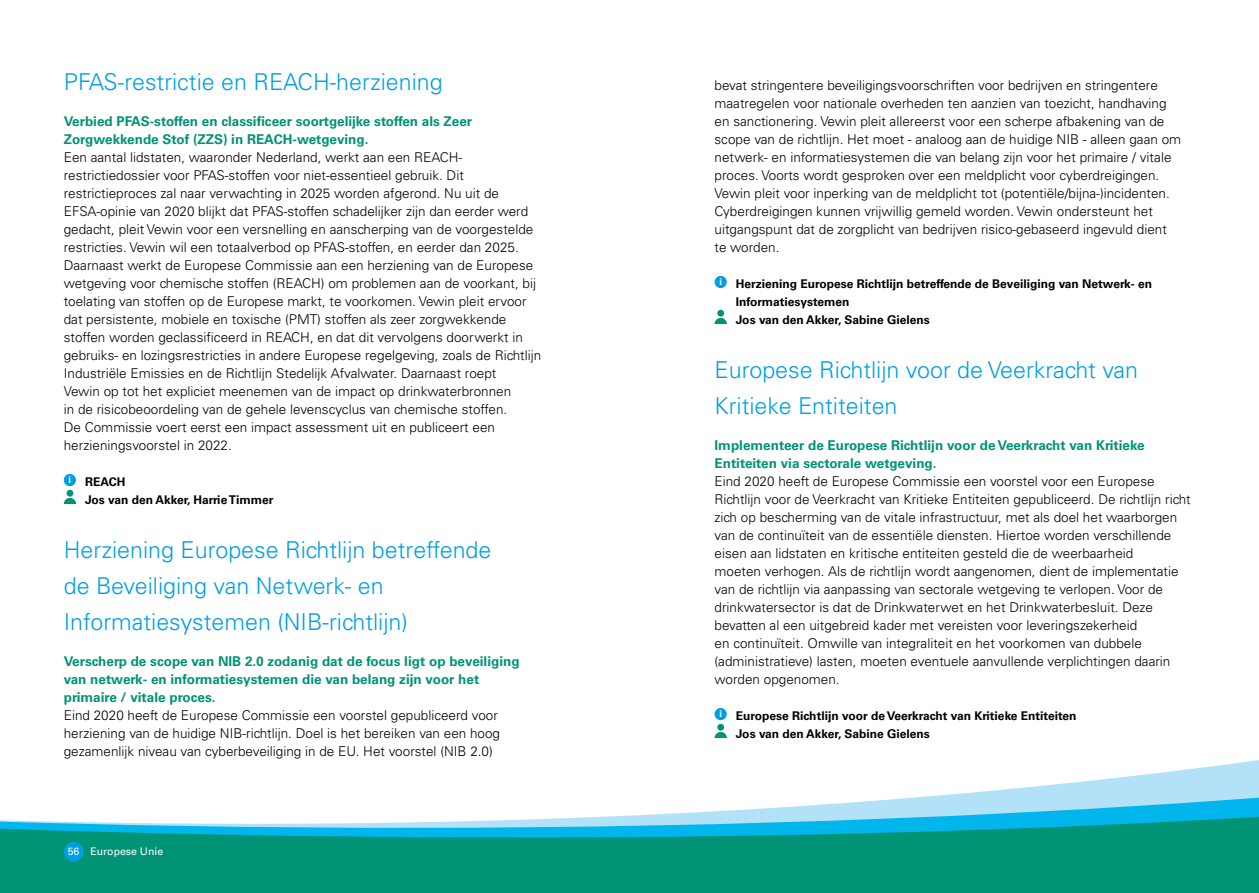
<style>
.page{position:relative;width:1259px;height:893px;background:#fff}
.page>*{position:absolute;margin:0;border:0;box-sizing:border-box;transform-origin:0 0}
.Kop_klein{font:300 23.25px/36px "Univers LT Std";color:#009fe3}
.Plat{font:300 13.5px/18px "Univers LT Std";color:#000}
.Intro_paragraaf{font:700 13.5px/18px "Univers LT Std";color:#009375}
.Info_en_contact{font:700 12px/18px "Univers LT Std";color:#000}
.t1{font:10.5px "Univers LT Std";color:#fff}
.t2{font:700 9.3px "Univers LT Std";color:#fff}
</style>
<div class="page">
<div style="left:64px;top:474px;width:12px;height:12px;background:#009fe3;border-radius:50%"></div>
<div style="left:67px;top:490px;width:6px;height:7px;background:#009375;border-radius:50%"></div>
<svg style="left:64px;top:498px;width:12px;height:6px"></svg>
<div style="left:714px;top:276px;width:13px;height:12px;background:#009fe3;border-radius:50%"></div>
<div style="left:717px;top:310px;width:7px;height:7px;background:#009375;border-radius:50%"></div>
<svg style="left:714px;top:318px;width:13px;height:6px"></svg>
<div style="left:714px;top:708px;width:13px;height:12px;background:#009fe3;border-radius:50%"></div>
<div style="left:717px;top:724px;width:7px;height:7px;background:#009375;border-radius:50%"></div>
<svg style="left:714px;top:732px;width:13px;height:6px"></svg>
<svg style="left:0;top:760px;width:1259px;height:133px"></svg>
<div style="left:64px;top:842px;width:19px;height:19px;background:#009fe3;border-radius:50%"></div>
<hr style="left:629px;top:0;width:1px;height:893px;background:#000">
<p class="Kop_klein" style="left:64px;top:64px;width:380px">PFAS-restrictie en REACH-herziening</p>
<p class="Intro_paragraaf" style="left:64px;top:112px;width:410px">Verbied PFAS-stoffen en classificeer soortgelijke stoffen als Zeer<br>Zorgwekkende Stof (ZZS) in REACH-wetgeving.</p>
<p class="Plat" style="left:64px;top:148px;width:471px">Een aantal lidstaten, waaronder Nederland, werkt aan een REACH&shy;restrictiedossier voor PFAS-stoffen voor niet-essentieel gebruik. Dit restrictieproces zal naar verwachting in 2025 worden afgerond. Nu uit de EFSA-opinie van 2020 blijkt dat PFAS-stoffen schadelijker zijn dan eerder werd gedacht, pleit Vewin voor een versnelling en aanscherping van de voorgestelde restricties. Vewin wil een totaalverbod op PFAS-stoffen, en eerder dan 2025.</p>
<p class="Plat" style="left:64px;top:256px;width:479px">Daarnaast werkt de Europese Commissie aan een herziening van de Europese wetgeving voor chemische stoffen (REACH) om problemen aan de voorkant, bij toelating van stoffen op de Europese markt, te voorkomen. Vewin pleit ervoor dat persistente, mobiele en toxische (PMT) stoffen als zeer zorgwekkende stoffen worden geclassificeerd in REACH, en dat dit vervolgens doorwerkt in gebruiks- en lozingsrestricties in andere Europese regelgeving, zoals de Richtlijn Industriële Emissies en de Richtlijn Stedelijk Afvalwater. Daarnaast roept<br>Vewin op tot het expliciet meenemen van de impact op drinkwaterbronnen<br>in de risicobeoordeling van de gehele levenscyclus van chemische stoffen.<br>De Commissie voert eerst een impact assessment uit en publiceert een herzieningsvoorstel in 2022.</p>
<p class="t2" style="left:69px;top:475px;width:4px">i</p>
<p class="Info_en_contact" style="left:85px;top:473px;width:42px">REACH</p>
<p class="Info_en_contact" style="left:85px;top:491px;width:190px">Jos van den Akker, Harrie Timmer</p>
<p class="Kop_klein" style="left:64px;top:532px;width:429px">Herziening Europese Richtlijn betreffende de Beveiliging van Netwerk- en<br>Informatiesystemen (NIB-richtlijn)</p>
<p class="Intro_paragraaf" style="left:64px;top:652px;width:457px">Verscherp de scope van NIB 2.0 zodanig dat de focus ligt op beveiliging van netwerk- en informatiesystemen die van belang zijn voor het primaire / vitale proces.</p>
<p class="Plat" style="left:64px;top:706px;width:438px">Eind 2020 heeft de Europese Commissie een voorstel gepubliceerd voor herziening van de huidige NIB-richtlijn. Doel is het bereiken van een hoog gezamenlijk niveau van cyberbeveiliging in de EU. Het voorstel (NIB 2.0)</p>
<p class="t1" style="left:68px;top:845px;width:97px">56 Europese Unie</p>
<p class="Plat" style="left:714px;top:76px;width:468px">bevat stringentere beveiligingsvoorschriften voor bedrijven en stringentere maatregelen voor nationale overheden ten aanzien van toezicht, handhaving en sanctionering. Vewin pleit allereerst voor een scherpe afbakening van de scope van de richtlijn. Het moet - analoog aan de huidige NIB - alleen gaan om netwerk- en informatiesystemen die van belang zijn voor het primaire / vitale proces. Voorts wordt gesproken over een meldplicht voor cyberdreigingen.<br>Vewin pleit voor inperking van de meldplicht tot (potentiële/bijna-)incidenten.<br>Cyberdreigingen kunnen vrijwillig gemeld worden. Vewin ondersteunt het uitgangspunt dat de zorgplicht van bedrijven risico-gebaseerd ingevuld dient te worden.</p>
<p class="t2" style="left:719px;top:277px;width:4px">i</p>
<p class="Info_en_contact" style="left:736px;top:275px;width:418px">Herziening Europese Richtlijn betreffende de Beveiliging van Netwerk- en<br>Informatiesystemen</p>
<p class="Info_en_contact" style="left:736px;top:311px;width:195px">Jos van den Akker, Sabine Gielens</p>
<p class="Kop_klein" style="left:714px;top:352px;width:425px">Europese Richtlijn voor de Veerkracht van<br>Kritieke Entiteiten</p>
<p class="Intro_paragraaf" style="left:714px;top:436px;width:431px">Implementeer de Europese Richtlijn voor de Veerkracht van Kritieke<br>Entiteiten via sectorale wetgeving.</p>
<p class="Plat" style="left:714px;top:472px;width:478px">Eind 2020 heeft de Europese Commissie een voorstel voor een Europese Richtlijn voor de Veerkracht van Kritieke Entiteiten gepubliceerd. De richtlijn richt zich op bescherming van de vitale infrastructuur, met als doel het waarborgen van de continuïteit van de essentiële diensten. Hiertoe worden verschillende eisen aan lidstaten en kritische entiteiten gesteld die de weerbaarheid<br>moeten verhogen. Als de richtlijn wordt aangenomen, dient de implementatie van de richtlijn via aanpassing van sectorale wetgeving te verlopen. Voor de drinkwatersector is dat de Drinkwaterwet en het Drinkwaterbesluit. Deze bevatten al een uitgebreid kader met vereisten voor leveringszekerheid<br>en continuïteit. Omwille van integraliteit en het voorkomen van dubbele (administratieve) lasten, moeten eventuele aanvullende verplichtingen daarin worden opgenomen.</p>
<p class="t2" style="left:719px;top:709px;width:4px">i</p>
<p class="Info_en_contact" style="left:736px;top:707px;width:342px">Europese Richtlijn voor de Veerkracht van Kritieke Entiteiten</p>
<p class="Info_en_contact" style="left:736px;top:725px;width:195px">Jos van den Akker, Sabine Gielens</p>
</div>
